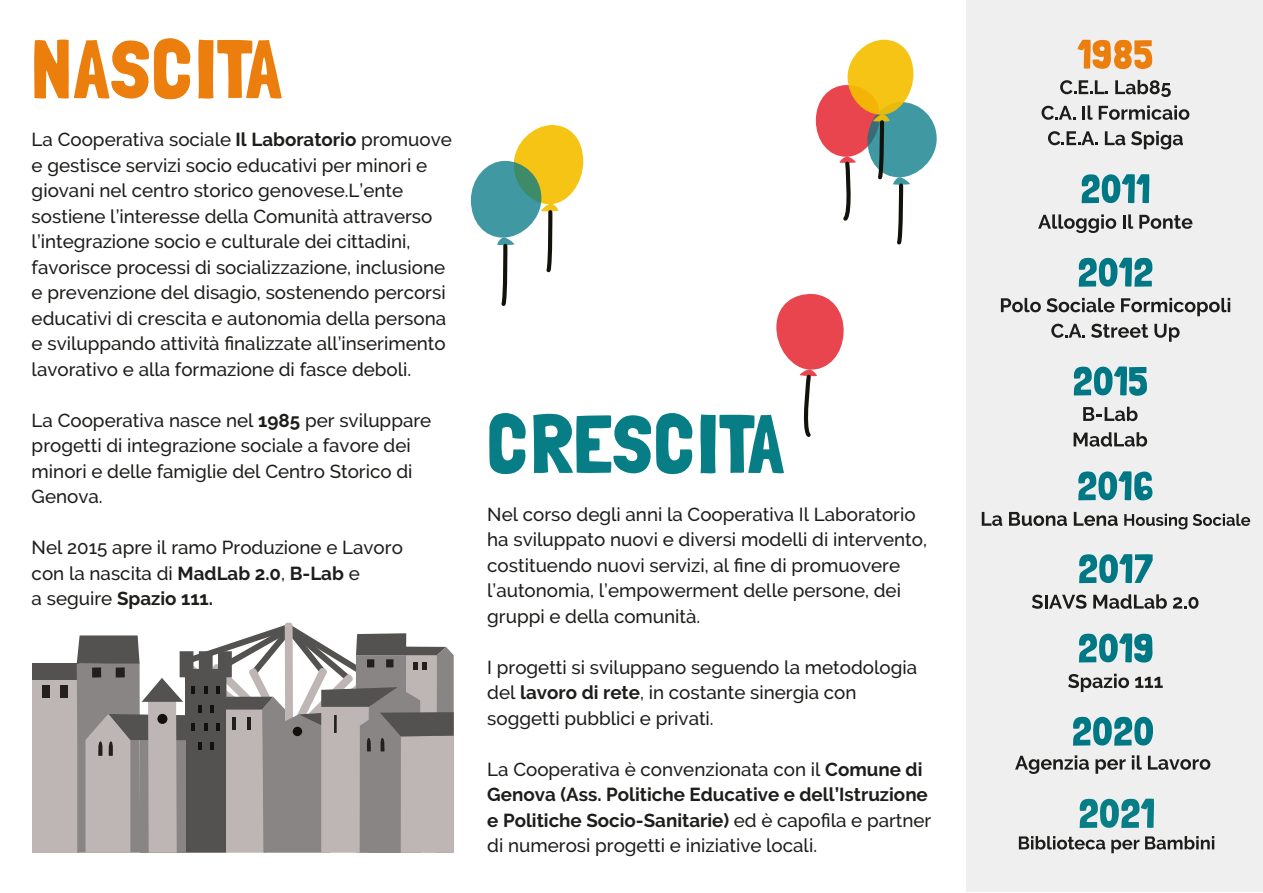
<style>
.page{position:relative;width:1263px;height:893px;background:#fff}
.page>*{position:absolute;margin:0;border:0;box-sizing:border-box;transform-origin:0 0}
.t1{font:82.5px "Londrina Solid";color:#077d85}
.t2{font:82.5px "Londrina Solid";color:#eb7e0d}
.t3{font:500 18.75px/25.5px "Raleway";color:#1d1d1b}
.s1{font-weight:700}
</style>
<div class="page">
<div style="left:967px;top:0;width:296px;height:891px;background:#efefef"></div>
<svg style="left:1077px;top:40px;width:76px;height:30px"></svg>
<svg style="left:1060px;top:80px;width:48px;height:14px"></svg>
<svg style="left:1115px;top:80px;width:56px;height:17px"></svg>
<svg style="left:1041px;top:106px;width:34px;height:14px"></svg>
<hr style="left:1082px;top:106px;width:3px;height:14px;background:#1d1d1b">
<svg style="left:1087px;top:105px;width:6px;height:15px"></svg>
<svg style="left:1099px;top:105px;width:90px;height:15px"></svg>
<svg style="left:1048px;top:131px;width:49px;height:14px"></svg>
<svg style="left:1105px;top:131px;width:20px;height:14px"></svg>
<svg style="left:1131px;top:131px;width:52px;height:18px"></svg>
<svg style="left:1081px;top:174px;width:68px;height:30px"></svg>
<svg style="left:1038px;top:214px;width:78px;height:19px"></svg>
<hr style="left:1123px;top:215px;width:3px;height:14px;background:#1d1d1b">
<svg style="left:1128px;top:214px;width:5px;height:15px"></svg>
<svg style="left:1139px;top:215px;width:53px;height:14px"></svg>
<svg style="left:1078px;top:257px;width:74px;height:30px"></svg>
<svg style="left:1001px;top:298px;width:113px;height:14px"></svg>
<svg style="left:1121px;top:298px;width:109px;height:18px"></svg>
<svg style="left:1051px;top:324px;width:34px;height:14px"></svg>
<svg style="left:1091px;top:324px;width:57px;height:14px"></svg>
<svg style="left:1154px;top:324px;width:25px;height:18px"></svg>
<svg style="left:1073px;top:366px;width:74px;height:30px"></svg>
<svg style="left:1083px;top:407px;width:54px;height:14px"></svg>
<svg style="left:1073px;top:432px;width:74px;height:15px"></svg>
<svg style="left:1078px;top:471px;width:75px;height:30px"></svg>
<svg style="left:982px;top:512px;width:20px;height:14px"></svg>
<svg style="left:1009px;top:512px;width:58px;height:14px"></svg>
<svg style="left:1074px;top:512px;width:44px;height:14px"></svg>
<svg style="left:1124px;top:514px;width:63px;height:15px"></svg>
<svg style="left:1193px;top:514px;width:57px;height:12px"></svg>
<svg style="left:1079px;top:554px;width:74px;height:29px"></svg>
<svg style="left:1032px;top:595px;width:54px;height:14px"></svg>
<svg style="left:1093px;top:594px;width:74px;height:15px"></svg>
<svg style="left:1173px;top:597px;width:25px;height:12px"></svg>
<svg style="left:1079px;top:633px;width:73px;height:30px"></svg>
<svg style="left:1068px;top:674px;width:61px;height:18px"></svg>
<svg style="left:1135px;top:677px;width:28px;height:11px"></svg>
<svg style="left:1073px;top:716px;width:80px;height:30px"></svg>
<svg style="left:1015px;top:755px;width:74px;height:19px"></svg>
<svg style="left:1095px;top:759px;width:31px;height:15px"></svg>
<svg style="left:1132px;top:755px;width:10px;height:15px"></svg>
<svg style="left:1148px;top:756px;width:62px;height:14px"></svg>
<svg style="left:776px;top:294px;width:68px;height:143px"></svg>
<svg style="left:816px;top:40px;width:121px;height:205px"></svg>
<svg style="left:471px;top:125px;width:112px;height:181px"></svg>
<div style="left:32px;top:680px;width:47px;height:173px;background:#bdb6b5"></div>
<div style="left:32px;top:664px;width:47px;height:16px;background:#545250"></div>
<div style="left:43px;top:686px;width:7px;height:12px;background:#221f1c"></div>
<div style="left:61px;top:686px;width:7px;height:12px;background:#221f1c"></div>
<svg style="left:77px;top:622px;width:377px;height:231px"></svg>
<div style="left:157px;top:714px;width:10px;height:10px;background:#13110c;border-radius:50%"></div>
<hr style="left:232px;top:717px;width:4px;height:12px;background:#221f1c">
<hr style="left:247px;top:717px;width:4px;height:12px;background:#221f1c">
<div style="left:413px;top:662px;width:5px;height:8px;background:#221f1c"></div>
<div style="left:422px;top:662px;width:5px;height:8px;background:#221f1c"></div>
<svg style="left:1019px;top:836px;width:86px;height:13px"></svg>
<svg style="left:1111px;top:840px;width:28px;height:13px"></svg>
<svg style="left:1145px;top:836px;width:69px;height:13px"></svg>
<svg style="left:1079px;top:798px;width:75px;height:30px"></svg>
<h1 class="t2" style="left:32px;top:21px;width:253px">NASCITA</h1>
<p class="t3" style="left:32px;top:127px;width:422px">La Cooperativa sociale <span class="s1">Il Laboratorio</span> promuove e gestisce servizi socio educativi per minori e giovani nel centro storico genovese.L’ente sostiene l’interesse della Comunità attraverso l’integrazione socio e culturale dei cittadini, favorisce processi di socializzazione, inclusione e prevenzione del disagio, sostenendo percorsi educativi di crescita e autonomia della persona e sviluppando attività finalizzate all’inserimento lavorativo e alla formazione di fasce deboli.</p>
<p class="t3" style="left:32px;top:407px;width:401px">La Cooperativa nasce nel <span class="s1">1985</span> per sviluppare progetti di integrazione sociale a favore dei minori e delle famiglie del Centro Storico di Genova.</p>
<p class="t3" style="left:32px;top:535px;width:373px">Nel 2015 apre il ramo Produzione e Lavoro con la nascita di <span class="s1">MadLab 2.0</span>, <span class="s1">B-Lab</span> e<br>a seguire <span class="s1">Spazio 111.</span></p>
<h1 class="t1" style="left:487px;top:396px;width:299px">CRESCITA</h1>
<p class="t3" style="left:487px;top:502px;width:441px">Nel corso degli anni la Cooperativa Il Laboratorio ha sviluppato nuovi e diversi modelli di intervento, costituendo nuovi servizi, al fine di promuovere l’autonomia, l’empowerment delle persone, dei gruppi e della comunità.</p>
<p class="t3" style="left:487px;top:655px;width:431px">I progetti si sviluppano seguendo la metodologia del <span class="s1">lavoro di rete</span>, in costante sinergia con soggetti pubblici e privati.</p>
<p class="t3" style="left:487px;top:757px;width:446px">La Cooperativa è convenzionata con il <span class="s1">Comune di Genova (Ass. Politiche Educative e dell’Istruzione e Politiche Socio-Sanitarie)</span> ed è capofila e partner di numerosi progetti e iniziative locali.</p>
</div>
